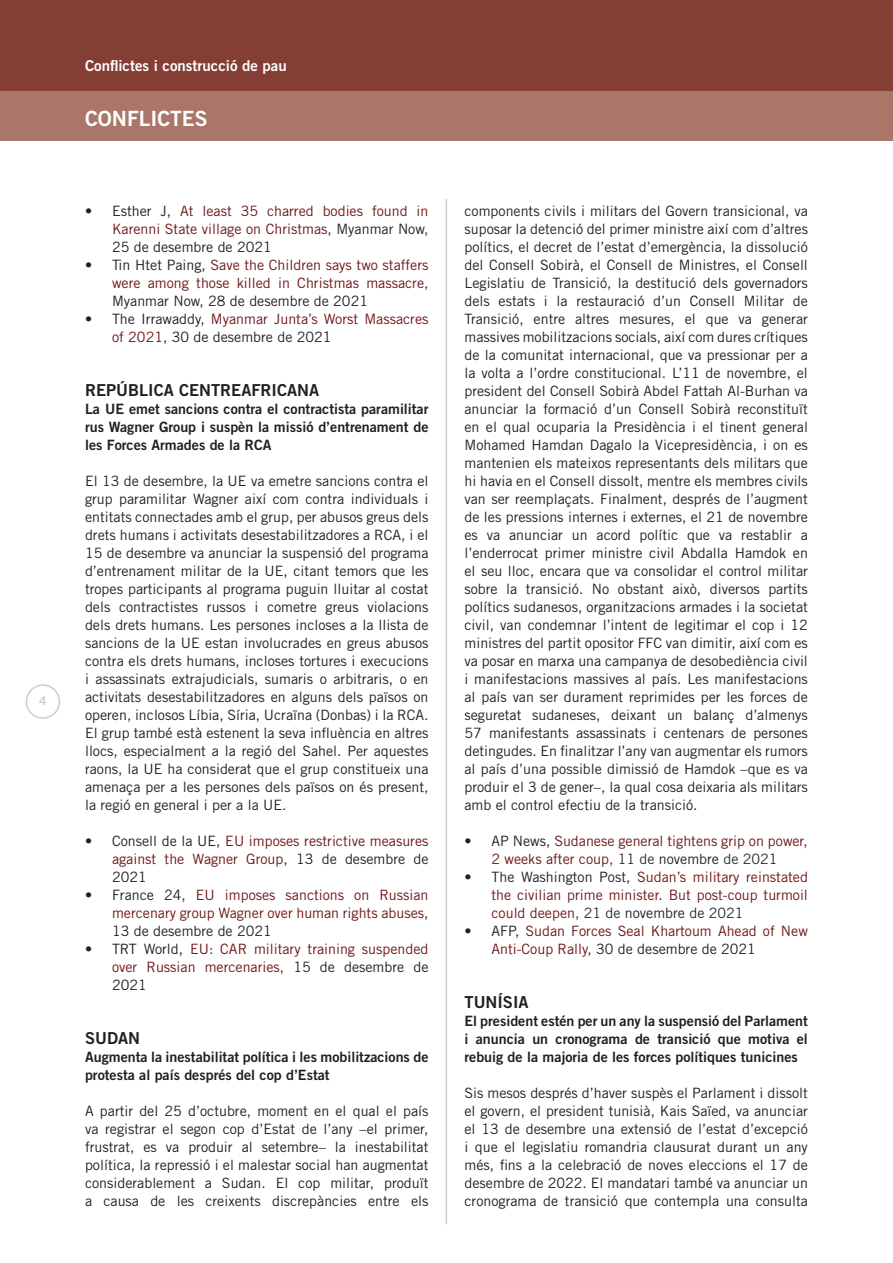
<style>
.page{position:relative;width:893px;height:1263px;background:#fff}
.page>*{position:absolute;margin:0;border:0;box-sizing:border-box;transform-origin:0 0}
.t1{font:21px "Trade Gothic LT Std Bd 2";color:#fff}
.t2{font:16.5px "Trade Gothic LT Std Bd 2";color:#231f20}
.t3{font:15px "Trade Gothic LT Std Bd 2";color:#fff}
.t4{font:14.25px/18px "Trade Gothic LT Std";color:#231f20;text-align:justify}
.t5{font:14.25px/18px "Trade Gothic LT Std";color:#6e1617;text-align:justify}
.t6{font:14.25px/18px "Trade Gothic LT Std Bd 2";color:#231f20;text-align:justify}
.t7{font:12px "Trade Gothic LT Std Bd 2";color:#ccc}
.s1{color:#231f20}
.s2{color:#2c2c2c}
.s3{color:#2a2a2a}
</style>
<div class="page">
<div style="left:0;top:0;width:893px;height:91px;background:#843e34"></div>
<div style="left:0;top:91px;width:893px;height:49px;background:#aa7669"></div>
<div style="left:26px;top:684px;width:34px;height:35px;border:2px solid #ccc;border-radius:50%"></div>
<hr style="left:446px;top:199px;width:1px;height:1025px;background:#ccc">
<p class="t7" style="left:39px;top:693px;width:9px">4</p>
<p class="t3" style="left:85px;top:57px;width:203px">Conflictes i construcció de pau</p>
<p class="t1" style="left:85px;top:105px;width:124px">CONFLICTES</p>
<p class="t5" style="left:112px;top:202px;width:318px;text-indent:-27px"><span class="s1">• Esther J,</span> At least 35 charred bodies found in Karenni State village on Christmas<span class="s1">, Myanmar Now, 25 de desembre de 2021</span></p>
<p class="t5" style="left:112px;top:256px;width:318px;text-indent:-27px"><span class="s1">• Tin Htet Paing,</span> Save the Children says two staffers were among those killed in Christmas massacre<span class="s1">, Myanmar Now, 28 de desembre de 2021</span></p>
<p class="t5" style="left:112px;top:310px;width:318px;text-indent:-27px"><span class="s1">• The Irrawaddy,</span> Myanmar Junta’s Worst Massacres of 2021<span class="s1">, 30 de desembre de 2021</span></p>
<p class="t2" style="left:85px;top:380px;width:236px">REPÚBLICA CENTREAFRICANA</p>
<p class="t6" style="left:85px;top:400px;width:345px">La UE emet sancions contra el contractista paramilitar rus Wagner Group i suspèn la missió d’entrenament de les Forces Armades de la RCA</p>
<p class="t4" style="left:85px;top:472px;width:345px">El 13 de desembre, la UE va emetre sancions contra el grup paramilitar Wagner així com contra individuals i entitats connectades amb el grup, per abusos greus dels drets humans i activitats desestabilitzadores a RCA, i el 15 de desembre va anunciar la suspensió del programa d’entrenament militar de la UE, citant temors que les tropes participants al programa puguin lluitar al costat dels contractistes russos i cometre greus violacions dels drets humans. Les persones incloses a la llista de sancions de la UE estan involucrades en greus abusos contra els drets humans, incloses tortures i execucions i assassinats extrajudicials, sumaris o arbitraris, o en activitats desestabilitzadores en alguns dels països on operen, inclosos Líbia, Síria, Ucraïna (Donbas) i la RCA.<br>El grup també està estenent la seva influència en altres llocs, especialment a la regió del Sahel. Per aquestes raons, la UE ha considerat que el grup constitueix una amenaça per a les persones dels països on és present, la regió en general i per a la UE.</p>
<p class="t5" style="left:112px;top:832px;width:318px;text-indent:-27px"><span class="s1">• Consell de la UE,</span> EU imposes restrictive measures against the Wagner Group<span class="s1">, 13 de desembre de 2021</span></p>
<p class="t5" style="left:112px;top:886px;width:318px;text-indent:-27px"><span class="s1">• France 24,</span> EU imposes sanctions on Russian mercenary group Wagner over human rights abuses<span class="s1">, 13 de desembre de 2021</span></p>
<p class="t5" style="left:112px;top:940px;width:318px;text-indent:-27px"><span class="s1">• TRT World,</span> EU: CAR military training suspended over Russian mercenaries<span class="s1">, 15 de desembre de 2021</span></p>
<p class="t2" style="left:85px;top:1028px;width:56px">SUDAN</p>
<p class="t6" style="left:85px;top:1048px;width:345px">Augmenta la inestabilitat política i les mobilitzacions de protesta al país després del cop d’Estat</p>
<p class="t4" style="left:85px;top:1102px;width:345px">A partir del 25 d’octubre, moment en el qual el país va registrar el segon cop d’Estat de l’any –el primer, frustrat, es va produir al setembre– la inestabilitat política, la repressió i el malestar social han augmentat considerablement a Sudan. El cop militar, produït a causa de les creixents discrepàncies entre els</p>
<p class="t4" style="left:464px;top:202px;width:345px">components civils i militars del Govern transicional, va suposar la detenció del primer ministre així com d’altres polítics, el decret de l’estat d’emergència, la dissolució del Consell Sobirà, el Consell de Ministres, el Consell Legislatiu de Transició, la destitució dels governadors dels estats i la restauració d’un Consell Militar de Transició, entre altres mesures, el que va generar massives mobilitzacions socials, així com dures crítiques de la comunitat internacional, que va pressionar per a la volta a l’ordre constitucional. L’11 de novembre, el president del Consell Sobirà Abdel Fattah Al-Burhan va anunciar la formació d’un Consell Sobirà reconstituït en el qual ocuparia la Presidència i el tinent general Mohamed Hamdan Dagalo la Vicepresidència, i on es mantenien els mateixos representants dels militars que hi havia en el Consell dissolt, mentre els membres civils van ser reemplaçats. Finalment, després de l’augment de les pressions internes i externes, el 21 de novembre es va anunciar un acord polític que va restablir a l’enderrocat primer ministre civil Abdalla Hamdok en el seu lloc, encara que va consolidar el control militar sobre la transició. No obstant això, diversos partits polítics sudanesos, organitzacions armades i la societat civil, van condemnar l’intent de legitimar el cop i 12 ministres del partit opositor FFC van dimitir, així com es va posar en marxa una campanya de desobediència civil i manifestacions massives al país. Les manifestacions al país van ser durament reprimides per les forces de seguretat sudaneses, deixant un balanç d’almenys 57 manifestants assassinats i centenars de persones detingudes. En finalitzar l’any van augmentar els rumors al país d’una possible dimissió de Hamdok –que es va produir el 3 de gener–, la qual cosa deixaria als militars amb el control efectiu de la transició.</p>
<p class="t5" style="left:464px;top:832px;width:345px;text-align:center"><span class="s1">• AP News,</span> Sudanese general tightens grip on power,<br>2 weeks after coup<span class="s2">, 11 de</span> <span class="s1">novembre</span> <span class="s2">de 2021</span></p>
<p class="t5" style="left:491px;top:868px;width:318px;text-indent:-27px"><span class="s1">• The Washington Post,</span> Sudan’s military reinstated the civilian prime minister. But post-coup turmoil could deepen<span class="s3">, 21 de</span> <span class="s1">novembre</span> <span class="s3">de 2021</span></p>
<p class="t5" style="left:491px;top:922px;width:318px;text-indent:-27px"><span class="s1">• AFP,</span> Sudan Forces Seal Khartoum Ahead of New<br>Anti-Coup Rally<span class="s1">, 30 de desembre de 2021</span></p>
<p class="t2" style="left:464px;top:992px;width:66px">TUNÍSIA</p>
<p class="t6" style="left:464px;top:1012px;width:345px">El president estén per un any la suspensió del Parlament i anuncia un cronograma de transició que motiva el rebuig de la majoria de les forces polítiques tunicines</p>
<p class="t4" style="left:464px;top:1084px;width:345px">Sis mesos després d’haver suspès el Parlament i dissolt el govern, el president tunisià, Kais Saïed, va anunciar el 13 de desembre una extensió de l’estat d’excepció i que el legislatiu romandria clausurat durant un any més, fins a la celebració de noves eleccions el 17 de desembre de 2022. El mandatari també va anunciar un cronograma de transició que contempla una consulta</p>
</div>
